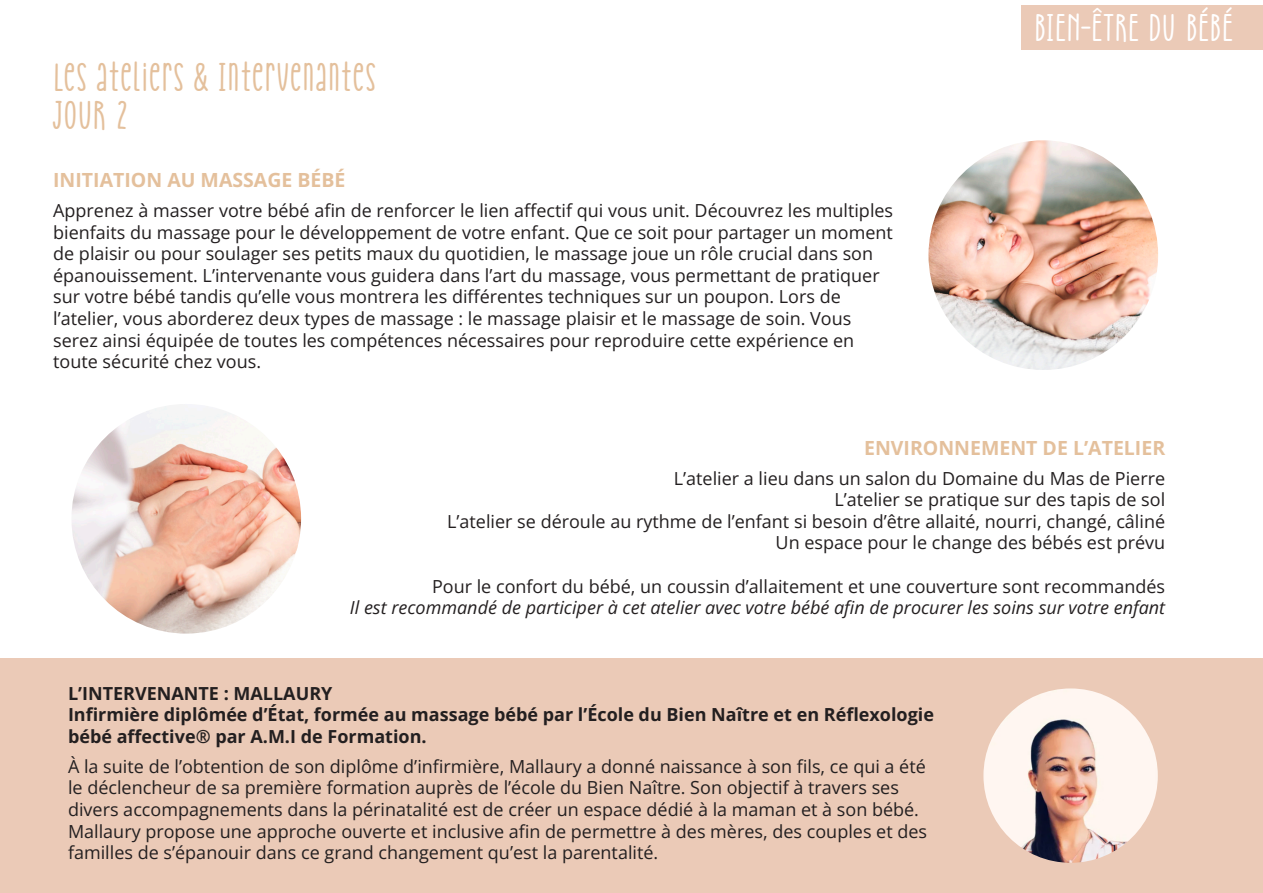
<style>
.page{position:relative;width:1263px;height:893px;background:#fff}
.page>*{position:absolute;margin:0;border:0;box-sizing:border-box;transform-origin:0 0}
.t1{font:37.5px "Cheria";color:#e4c09c}
.t2{font:36px "Cheria";letter-spacing:.005em;color:#fff}
.t3{font:700 19.5px "Open Sans";color:#e4c09c}
.t4{font:18px/21.6px "Open Sans";color:#231f20}
.t5{font:700 18px/21.6px "Open Sans";color:#231f20}
.t6{font:italic 18px "Open Sans";color:#231f20}
</style>
<div class="page">
<div style="left:0;top:659px;width:1262px;height:234px;background:#ebcab7"></div>
<img style="left:928px;top:140px;width:230px;height:230px;border-radius:115px">
<img style="left:983px;top:688px;width:175px;height:175px;border-radius:87px">
<img style="left:71px;top:404px;width:230px;height:230px;border-radius:115px">
<div style="left:1021px;top:5px;width:242px;height:44px;background:#ebcab7"></div>
<p class="t1" style="left:53px;top:56px;width:324px">LES ATELIERS &amp; INTERVENANTES</p>
<p class="t1" style="left:53px;top:93px;width:76px">JOUR 2</p>
<p class="t3" style="left:53px;top:167px;width:294px">INITIATION AU MASSAGE BÉBÉ</p>
<p class="t4" style="left:53px;top:199px;width:841px">Apprenez à masser votre bébé afin de renforcer le lien affectif qui vous unit. Découvrez les multiples bienfaits du massage pour le développement de votre enfant. Que ce soit pour partager un moment de plaisir ou pour soulager ses petits maux du quotidien, le massage joue un rôle crucial dans son épanouissement. L’intervenante vous guidera dans l’art du massage, vous permettant de pratiquer sur votre bébé tandis qu’elle vous montrera les différentes techniques sur un poupon. Lors de l’atelier, vous aborderez deux types de massage : le massage plaisir et le massage de soin. Vous serez ainsi équipée de toutes les compétences nécessaires pour reproduire cette expérience en toute sécurité chez vous.</p>
<p class="t2" style="left:1034px;top:7px;width:200px">BIEN-ÊTRE DU BÉBÉ</p>
<p class="t3" style="left:864px;top:434px;width:303px">ENVIRONNEMENT DE L’ATELIER</p>
<p class="t4" style="left:674px;top:467px;width:493px">L’atelier a lieu dans un salon du Domaine du Mas de Pierre</p>
<p class="t4" style="left:834px;top:488px;width:332px">L’atelier se pratique sur des tapis de sol</p>
<p class="t4" style="left:447px;top:510px;width:720px">L’atelier se déroule au rythme de l’enfant si besoin d’être allaité, nourri, changé, câliné</p>
<p class="t4" style="left:775px;top:532px;width:391px">Un espace pour le change des bébés est prévu</p>
<p class="t4" style="left:432px;top:575px;width:735px">Pour le confort du bébé, un coussin d’allaitement et une couverture sont recommandés</p>
<p class="t6" style="left:350px;top:595px;width:817px">Il est recommandé de participer à cet atelier avec votre bébé afin de procurer les soins sur votre enfant</p>
<p class="t5" style="left:68px;top:682px;width:266px">L’INTERVENANTE : MALLAURY</p>
<p class="t5" style="left:68px;top:703px;width:867px">Infirmière diplômée d’État, formée au massage bébé par l’École du Bien Naître et en Réflexologie bébé affective® par A.M.I de Formation.</p>
<p class="t4" style="left:68px;top:755px;width:861px">À la suite de l’obtention de son diplôme d’infirmière, Mallaury a donné naissance à son fils, ce qui a été le déclencheur de sa première formation auprès de l’école du Bien Naître. Son objectif à travers ses divers accompagnements dans la périnatalité est de créer un espace dédié à la maman et à son bébé.<br>Mallaury propose une approche ouverte et inclusive afin de permettre à des mères, des couples et des familles de s’épanouir dans ce grand changement qu’est la parentalité.</p>
</div>
